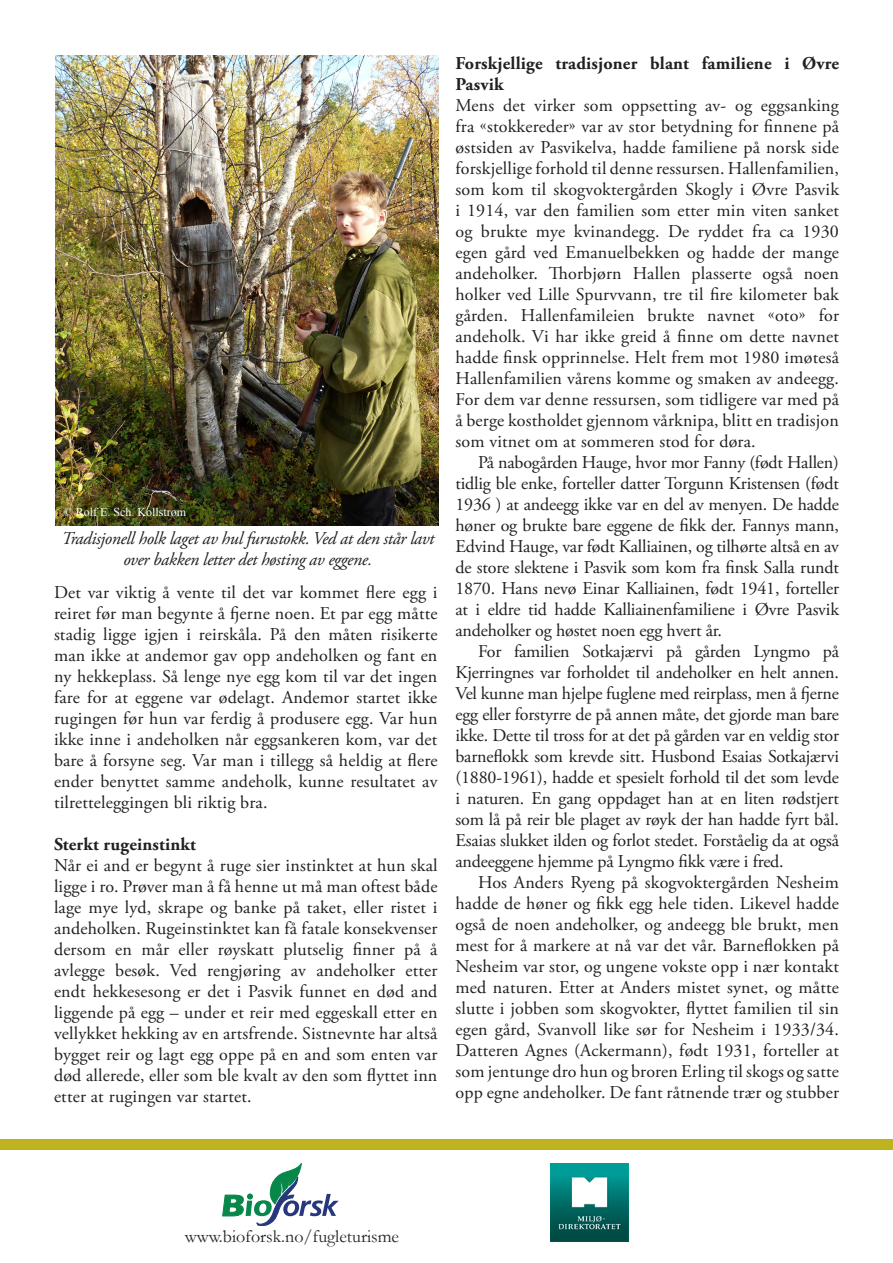
<style>
.page{position:relative;width:893px;height:1263px;background:#fff}
.page>*{position:absolute;margin:0;border:0;box-sizing:border-box;transform-origin:0 0}
.t1{font:18px/21px "Adobe Garamond Pro";letter-spacing:.01em;color:#231f20;text-align:justify}
.t2{font:italic 18px/21.6px "Adobe Garamond Pro";letter-spacing:-.02em;color:#231f20;text-align:center}
.t3{font:700 18px/21px "Adobe Garamond Pro";letter-spacing:.01em;color:#231f20}
.t4{font:18px "Garamond";color:#231f20}
.t5{font:12px "Times New Roman";color:#fff}
</style>
<div class="page">
<div style="left:0;top:1140px;width:893px;height:10px;background:#beb21f"></div>
<svg style="left:223px;top:1163px;width:116px;height:63px"></svg>
<img style="left:550px;top:1163px;width:78px;height:78px">
<img style="left:56px;top:56px;width:382px;height:469px">
<p class="t5" style="left:64px;top:504px;width:124px">© Rolf E. Sch. Kollstrøm</p>
<p class="t2" style="left:61px;top:527px;width:374px">Tradisjonell holk laget av hul furustokk. Ved at den står lavt over bakken letter det høsting av eggene.</p>
<p class="t1" style="left:54px;top:582px;width:385px">Det var viktig å vente til det var kommet flere egg i reiret før man begynte å fjerne noen. Et par egg måtte stadig ligge igjen i reirskåla. På den måten risikerte man ikke at andemor gav opp andeholken og fant en ny hekkeplass. Så lenge nye egg kom til var det ingen fare for at eggene var ødelagt. Andemor startet ikke rugingen før hun var ferdig å produsere egg. Var hun ikke inne i andeholken når eggsankeren kom, var det bare å forsyne seg. Var man i tillegg så heldig at flere ender benyttet samme andeholk, kunne resultatet av tilretteleggingen bli riktig bra.</p>
<p class="t3" style="left:54px;top:834px;width:144px">Sterkt rugeinstinkt</p>
<p class="t1" style="left:54px;top:855px;width:385px">Når ei and er begynt å ruge sier instinktet at hun skal ligge i ro. Prøver man å få henne ut må man oftest både lage mye lyd, skrape og banke på taket, eller ristet i andeholken. Rugeinstinktet kan få fatale konsekvenser dersom en mår eller røyskatt plutselig finner på å avlegge besøk. Ved rengjøring av andeholker etter endt hekkesesong er det i Pasvik funnet en død and liggende på egg – under et reir med eggeskall etter en vellykket hekking av en artsfrende. Sistnevnte har altså bygget reir og lagt egg oppe på en and som enten var død allerede, eller som ble kvalt av den som flyttet inn etter at rugingen var startet.</p>
<p class="t3" style="left:455px;top:53px;width:385px">Forskjellige tradisjoner blant familiene i Øvre<br>Pasvik</p>
<p class="t1" style="left:455px;top:95px;width:385px">Mens det virker som oppsetting av- og eggsanking fra «stokkereder» var av stor betydning for finnene på østsiden av Pasvikelva, hadde familiene på norsk side forskjellige forhold til denne ressursen. Hallenfamilien, som kom til skogvoktergården Skogly i Øvre Pasvik i 1914, var den familien som etter min viten sanket og brukte mye kvinandegg. De ryddet fra ca 1930 egen gård ved Emanuelbekken og hadde der mange andeholker. Thorbjørn Hallen plasserte også noen holker ved Lille Spurvvann, tre til fire kilometer bak gården. Hallenfamileien brukte navnet «oto» for andeholk. Vi har ikke greid å finne om dette navnet hadde finsk opprinnelse. Helt frem mot 1980 imøteså Hallenfamilien vårens komme og smaken av andeegg.<br>For dem var denne ressursen, som tidligere var med på å berge kostholdet gjennom vårknipa, blitt en tradisjon som vitnet om at sommeren stod for døra.</p>
<p class="t1" style="left:455px;top:452px;width:385px;text-indent:22px">På nabogården Hauge, hvor mor Fanny (født Hallen) tidlig ble enke, forteller datter Torgunn Kristensen (født 1936 ) at andeegg ikke var en del av menyen. De hadde høner og brukte bare eggene de fikk der. Fannys mann, Edvind Hauge, var født Kalliainen, og tilhørte altså en av de store slektene i Pasvik som kom fra finsk Salla rundt 1870. Hans nevø Einar Kalliainen, født 1941, forteller at i eldre tid hadde Kalliainenfamiliene i Øvre Pasvik andeholker og høstet noen egg hvert år.</p>
<p class="t1" style="left:455px;top:641px;width:385px;text-indent:22px">For familien Sotkajærvi på gården Lyngmo på Kjerringnes var forholdet til andeholker en helt annen.<br>Vel kunne man hjelpe fuglene med reirplass, men å fjerne egg eller forstyrre de på annen måte, det gjorde man bare ikke. Dette til tross for at det på gården var en veldig stor barneflokk som krevde sitt. Husbond Esaias Sotkajærvi (1880-1961), hadde et spesielt forhold til det som levde i naturen. En gang oppdaget han at en liten rødstjert som lå på reir ble plaget av røyk der han hadde fyrt bål.<br>Esaias slukket ilden og forlot stedet. Forståelig da at også andeeggene hjemme på Lyngmo fikk være i fred.</p>
<p class="t1" style="left:455px;top:872px;width:385px;text-indent:22px">Hos Anders Ryeng på skogvoktergården Nesheim hadde de høner og fikk egg hele tiden. Likevel hadde også de noen andeholker, og andeegg ble brukt, men mest for å markere at nå var det vår. Barneflokken på Nesheim var stor, og ungene vokste opp i nær kontakt med naturen. Etter at Anders mistet synet, og måtte slutte i jobben som skogvokter, flyttet familien til sin egen gård, Svanvoll like sør for Nesheim i 1933/34.<br>Datteren Agnes (Ackermann), født 1931, forteller at som jentunge dro hun og broren Erling til skogs og satte opp egne andeholker. De fant råtnende trær og stubber</p>
<p class="t4" style="left:185px;top:1224px;width:216px">www.bioforsk.no/fugleturisme</p>
</div>
